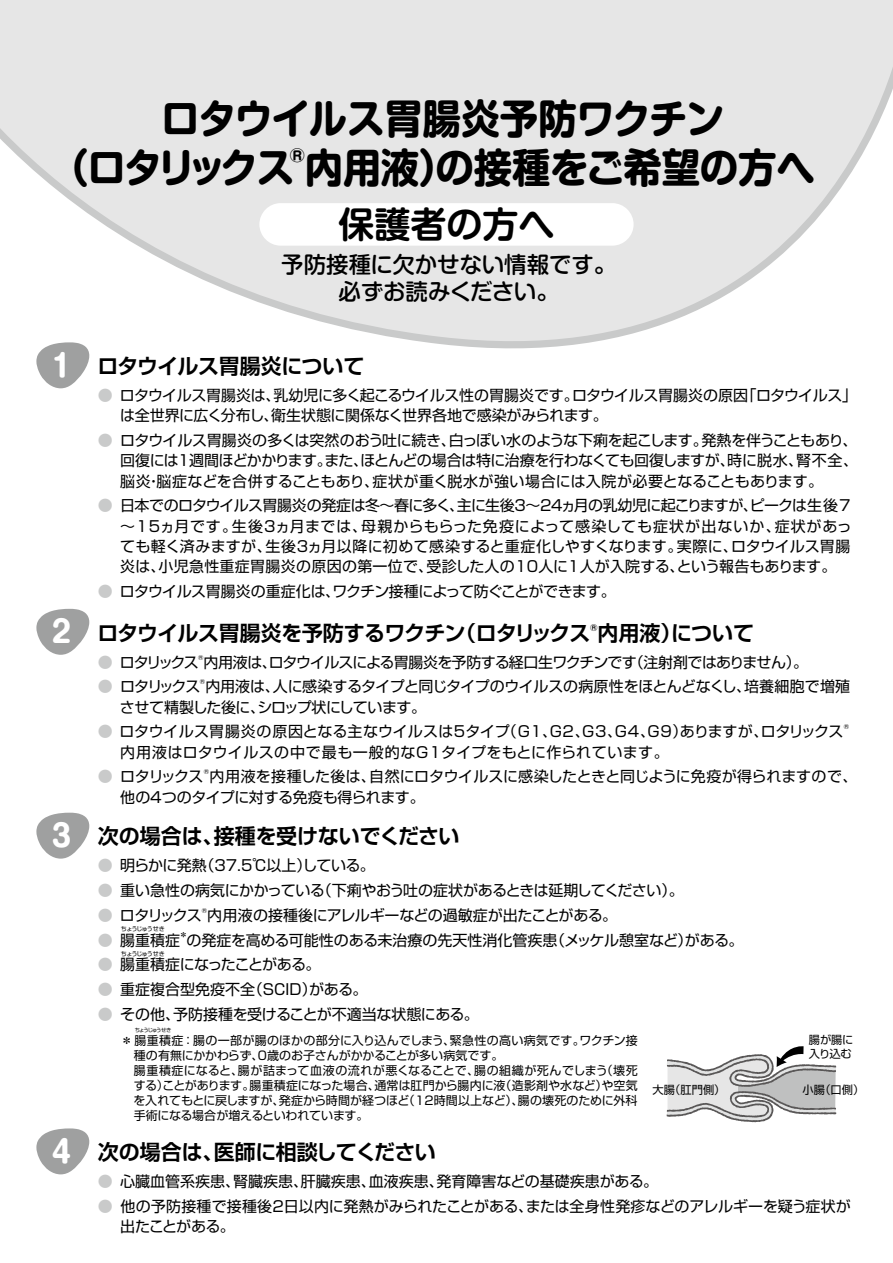
<style>
.page{position:relative;width:893px;height:1263px;background:#fff}
.page>*{position:absolute;margin:0;border:0;box-sizing:border-box;transform-origin:0 0}
.t1{font:700 40.5px/49.5px "Shin M Go Pro";letter-spacing:-.02em;color:#000;text-align:center;scale:.95 1}
.t2{font:700 36px "Shin M Go Pro De";color:#000}
.t3{font:700 30px "Shin M Go Pro";color:#fff}
.t4{font:500 22.5px/27px "Shin M Go Pro";letter-spacing:-.005em;color:#000;text-align:center}
.t5{font:700 21px "Shin Go Pro De";letter-spacing:-.02em;color:#000}
.t6{font:700 21px "Shin Go Pro De";color:#000}
.t7{font:700 16.5px "Shin M Go Pro";color:#000}
.t8{font:15px/20.2px "Shin Go Pro";letter-spacing:-.01em;color:#000}
.t9{font:15px "Shin Go Pro";letter-spacing:-.035em;color:#000}
.t10{font:15px "Shin Go Pro";letter-spacing:-.055em;color:#000}
.t11{font:15px "Shin Go Pro";letter-spacing:.03em;color:#000}
.t12{font:15px "Shin Go Pro";letter-spacing:-.04em;color:#000}
.t13{font:15px "Shin Go Pro";letter-spacing:-.05em;color:#000}
.t14{font:12px/15px "Shin Go Pro";color:#000}
.t15{font:11.25px/13.5px "Shin Go Pro";letter-spacing:-.005em;color:#000}
.t16{font:8.7px "Shin Go Pro";color:#000}
.t17{font:700 8.55px "Shin Go Pro De";color:#000}
.t18{font:6.15px "Shin Go Pro";color:#000}
.t19{font:6px "Shin Go Pro";letter-spacing:-.125em;color:#000}
.t20{font:5.25px "Shin Go Pro";letter-spacing:-.175em;color:#000}
.s1{color:#c9caca}
</style>
<div class="page">
<svg style="left:50px;top:385px;width:21px;height:3px"></svg>
<svg style="left:0;top:0;width:893px;height:385px;fill:#e6e6e6"></svg>
<svg style="left:36px;top:609px;width:53px;height:46px"></svg>
<svg style="left:36px;top:813px;width:53px;height:46px"></svg>
<div style="left:259px;top:203px;width:375px;height:43px;background:#fff;border-radius:21px"></div>
<svg style="left:36px;top:1128px;width:53px;height:46px"></svg>
<svg style="left:666px;top:1046px;width:170px;height:76px"></svg>
<h1 class="t1" style="left:50px;top:89px;width:807px">ロタウイルス胃腸炎予防ワクチン<br>（ロタリックス内用液）の接種をご希望の方へ</h1>
<p class="t7" style="left:290px;top:142px;width:16px">®</p>
<h2 class="t2" style="left:338px;top:195px;width:217px">保護者の方へ</h2>
<h3 class="t3" style="left:52px;top:341px;width:21px">1</h3>
<h3 class="t3" style="left:52px;top:607px;width:21px">2</h3>
<h3 class="t3" style="left:52px;top:811px;width:21px">3</h3>
<h3 class="t3" style="left:52px;top:1127px;width:21px">4</h3>
<h3 class="t4" style="left:281px;top:248px;width:337px">予防接種に欠かせない情報です。必ずお読みください。</h3>
<h3 class="t5" style="left:97px;top:349px;width:269px">ロタウイルス胃腸炎について</h3>
<p class="t8" style="left:120px;top:383px;width:738px;text-indent:-22px"><span class="s1">●</span> ロタウイルス胃腸炎は、乳幼児に多く起こるウイルス性の胃腸炎です。ロタウイルス胃腸炎の原因「ロタウイルス」は全世界に広く分布し、衛生状態に関係なく世界各地で感染がみられます。</p>
<p class="t8" style="left:120px;top:428px;width:739px;text-align:justify;text-indent:-22px"><span class="s1">●</span> ロタウイルス胃腸炎の多くは突然のおう吐に続き、白っぽい水のような下痢を起こします。発熱を伴うこともあり、回復には１週間ほどかかります。また、ほとんどの場合は特に治療を行わなくても回復しますが、時に脱水、腎不全、脳炎・脳症などを合併することもあり、症状が重く脱水が強い場合には入院が必要となることもあります。</p>
<p class="t8" style="left:120px;top:494px;width:733px;text-align:justify;text-indent:-22px"><span class="s1">●</span> 日本でのロタウイルス胃腸炎の発症は冬～春に多く、主に生後3～24ヵ月の乳幼児に起こりますが、ピークは生後7～15ヵ月です。生後3ヵ月までは、母親からもらった免疫によって感染しても症状が出ないか、症状があっても軽く済みますが、生後3ヵ月以降に初めて感染すると重症化しやすくなります。実際に、ロタウイルス胃腸炎は、小児急性重症胃腸炎の原因の第一位で、受診した人の10人に1人が入院する、という報告もあります。</p>
<p class="t9" style="left:98px;top:579px;width:520px"><span class="s1">●</span> ロタウイルス胃腸炎の重症化は、ワクチン接種によって防ぐことができます。</p>
<h3 class="t5" style="left:97px;top:615px;width:658px">ロタウイルス胃腸炎を予防するワクチン（ロタリックス内用液）について</h3>
<p class="t17" style="left:590px;top:621px;width:9px">®</p>
<p class="t10" style="left:98px;top:650px;width:712px"><span class="s1">●</span> ロタリックス内用液は、ロタウイルスによる胃腸炎を予防する経口生ワクチンです（注射剤ではありません）。</p>
<p class="t18" style="left:198px;top:652px;width:7px">®</p>
<p class="t8" style="left:98px;top:675px;width:754px"><span class="s1">●</span> ロタリックス内用液は、人に感染するタイプと同じタイプのウイルスの病原性をほとんどなくし、培養細胞で増殖</p>
<p class="t18" style="left:200px;top:677px;width:7px">®</p>
<p class="t9" style="left:120px;top:695px;width:308px">させて精製した後に、シロップ状にしています。</p>
<p class="t8" style="left:98px;top:720px;width:747px"><span class="s1">●</span> ロタウイルス胃腸炎の原因となる主なウイルスは5タイプ（G1、G2、G3、G4、G9）ありますが、ロタリックス</p>
<p class="t18" style="left:844px;top:722px;width:7px">®</p>
<p class="t11" style="left:120px;top:740px;width:550px">内用液はロタウイルスの中で最も一般的なG1タイプをもとに作られています。</p>
<p class="t8" style="left:98px;top:765px;width:761px"><span class="s1">●</span> ロタリックス内用液を接種した後は、自然にロタウイルスに感染したときと同じように免疫が得られますので、</p>
<p class="t18" style="left:204px;top:767px;width:7px">®</p>
<p class="t9" style="left:120px;top:785px;width:306px">他の４つのタイプに対する免疫も得られます。</p>
<h3 class="t6" style="left:98px;top:819px;width:363px">次の場合は、接種を受けないでください</h3>
<p class="t12" style="left:98px;top:853px;width:279px"><span class="s1">●</span> 明らかに発熱（37.5℃以上）している。</p>
<p class="t8" style="left:98px;top:878px;width:588px"><span class="s1">●</span> 重い急性の病気にかかっている（下痢やおう吐の症状があるときは延期してください）。</p>
<p class="t8" style="left:98px;top:903px;width:521px"><span class="s1">●</span> ロタリックス内用液の接種後にアレルギーなどの過敏症が出たことがある。</p>
<p class="t18" style="left:202px;top:905px;width:7px">®</p>
<p class="t8" style="left:98px;top:928px;width:647px"><span class="s1">●</span> 腸重積症の発症を高める可能性のある未治療の先天性消化管疾患（メッケル憩室など）がある。</p>
<p class="t19" style="left:121px;top:924px;width:45px">ちょうじゅうせき</p>
<p class="t16" style="left:179px;top:927px;width:10px">＊</p>
<p class="t13" style="left:98px;top:952px;width:224px"><span class="s1">●</span> 腸重積症になったことがある。</p>
<p class="t8" style="left:98px;top:977px;width:271px"><span class="s1">●</span> 重症複合型免疫不全（SCID）がある。</p>
<p class="t8" style="left:98px;top:1002px;width:383px"><span class="s1">●</span> その他、予防接種を受けることが不適当な状態にある。</p>
<p class="t14" style="left:133px;top:1031px;width:506px;text-indent:-13px">＊腸重積症：腸の一部が腸のほかの部分に入り込んでしまう、緊急性の高い病気です。ワクチン接種の有無にかかわらず、0歳のお子さんがかかることが多い病気です。<br>腸重積症になると、腸が詰まって血液の流れが悪くなることで、腸の組織が死んでしまう（壊死する）ことがあります。腸重積症になった場合、通常は肛門から腸内に液（造影剤や水など）や空気を入れてもとに戻しますが、発症から時間が経つほど（12時間以上など）、腸の壊死のために外科手術になる場合が増えるといわれています。</p>
<p class="t19" style="left:121px;top:949px;width:45px">ちょうじゅうせき</p>
<p class="t20" style="left:135px;top:1026px;width:38px">ちょうじゅうせき</p>
<p class="t15" style="left:809px;top:1032px;width:46px">腸が腸に入り込む</p>
<p class="t15" style="left:652px;top:1081px;width:75px">大腸（肛門側）</p>
<p class="t15" style="left:802px;top:1081px;width:63px">小腸（口側）</p>
<h3 class="t5" style="left:98px;top:1135px;width:340px">次の場合は、医師に相談してください</h3>
<p class="t8" style="left:98px;top:1169px;width:562px"><span class="s1">●</span> 心臓血管系疾患、腎臓疾患、肝臓疾患、血液疾患、発育障害などの基礎疾患がある。</p>
<p class="t8" style="left:120px;top:1194px;width:732px;text-indent:-23px"><span class="s1">●</span> 他の予防接種で接種後2日以内に発熱がみられたことがある、または全身性発疹などのアレルギーを疑う症状が出たことがある。</p>
</div>
